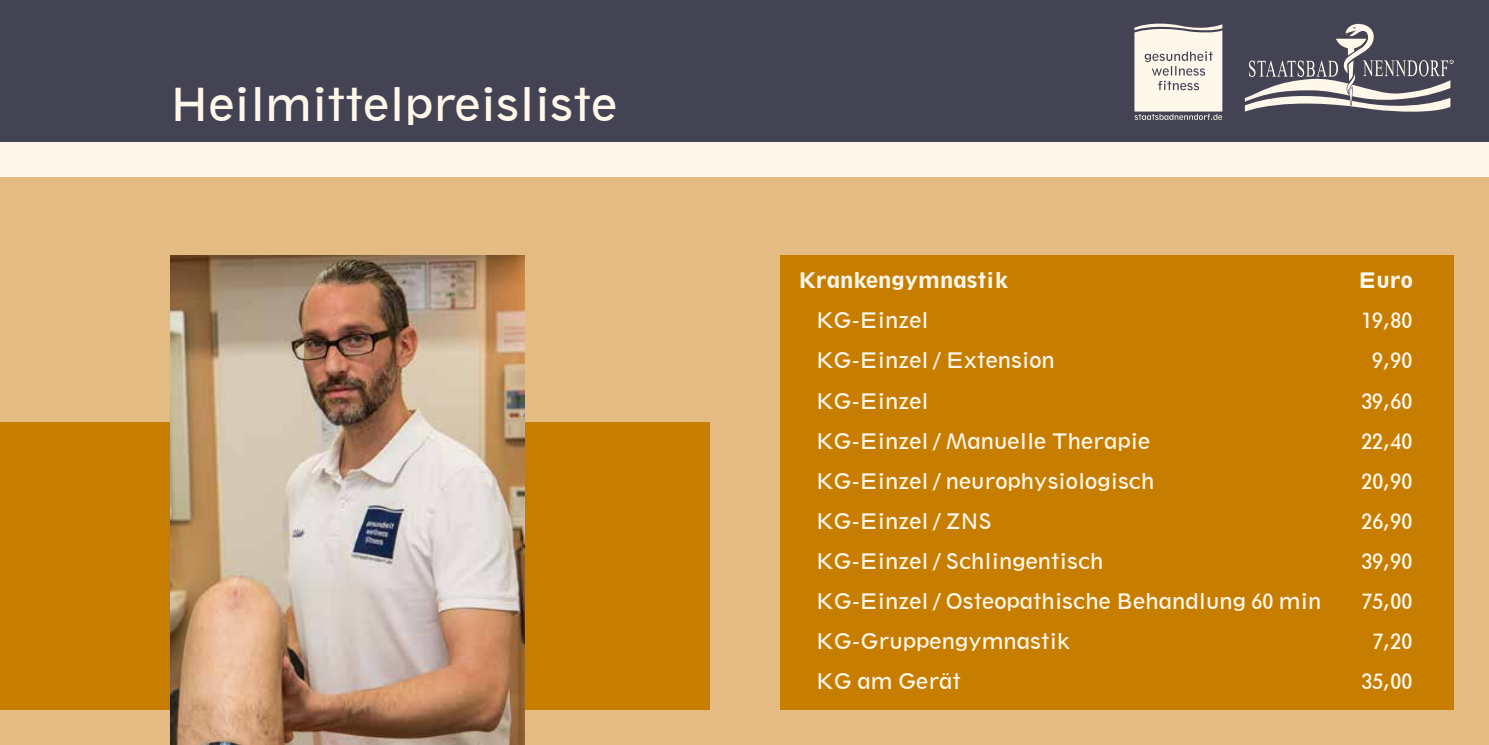
<style>
.page{position:relative;width:1489px;height:745px;background:#fff}
.page>*{position:absolute;margin:0;border:0;box-sizing:border-box;transform-origin:0 0}
.t1{font:42.5px "Geometric 212 BT";color:#fff7ea}
.t2{font:20px "Geometric 212 BT";color:#fff7ea}
.t3{font:800 20px "Geometric 212 BT";color:#fff7ea}
</style>
<div class="page">
<div style="left:0;top:0;width:1488px;height:744px;background:#fff7ea"></div>
<div style="left:0;top:177px;width:1488px;height:567px;background:#e4bb83"></div>
<div style="left:0;top:422px;width:709px;height:287px;background:#c77d00"></div>
<div style="left:780px;top:255px;width:673px;height:454px;background:#c77d00"></div>
<div style="left:0;top:0;width:1488px;height:142px;background:#444354"></div>
<svg style="left:1134px;top:24px;width:88px;height:96px;background:#ded7cf"></svg>
<svg style="left:1244px;top:24px;width:209px;height:88px"></svg>
<img style="left:170px;top:255px;width:354px;height:489px">
<h1 class="t1" style="left:170px;top:77px;width:448px">Heilmittelpreisliste</h1>
<p class="t3" style="left:797px;top:268px;width:212px">Krankengymnastik</p>
<p class="t3" style="left:1357px;top:268px;width:56px">Euro</p>
<p class="t2" style="left:815px;top:308px;width:115px">KG-Einzel</p>
<p class="t2" style="left:1361px;top:308px;width:52px">19,80</p>
<p class="t2" style="left:815px;top:348px;width:241px">KG-Einzel / Extension</p>
<p class="t2" style="left:1372px;top:348px;width:42px">9,90</p>
<p class="t2" style="left:815px;top:388px;width:115px">KG-Einzel</p>
<p class="t2" style="left:1361px;top:388px;width:52px">39,60</p>
<p class="t2" style="left:815px;top:428px;width:336px">KG-Einzel / Manuelle Therapie</p>
<p class="t2" style="left:1361px;top:428px;width:52px">22,40</p>
<p class="t2" style="left:815px;top:468px;width:340px">KG-Einzel / neurophysiologisch</p>
<p class="t2" style="left:1361px;top:468px;width:52px">20,90</p>
<p class="t2" style="left:815px;top:508px;width:178px">KG-Einzel / ZNS</p>
<p class="t2" style="left:1361px;top:508px;width:52px">26,90</p>
<p class="t2" style="left:815px;top:548px;width:289px">KG-Einzel / Schlingentisch</p>
<p class="t2" style="left:1361px;top:548px;width:52px">39,90</p>
<p class="t2" style="left:815px;top:588px;width:507px">KG-Einzel / Osteopathische Behandlung 60 min</p>
<p class="t2" style="left:1361px;top:588px;width:52px">75,00</p>
<p class="t2" style="left:815px;top:628px;width:256px">KG-Gruppengymnastik</p>
<p class="t2" style="left:1372px;top:628px;width:42px">7,20</p>
<p class="t2" style="left:815px;top:668px;width:147px">KG am Gerät</p>
<p class="t2" style="left:1361px;top:668px;width:52px">35,00</p>
</div>
